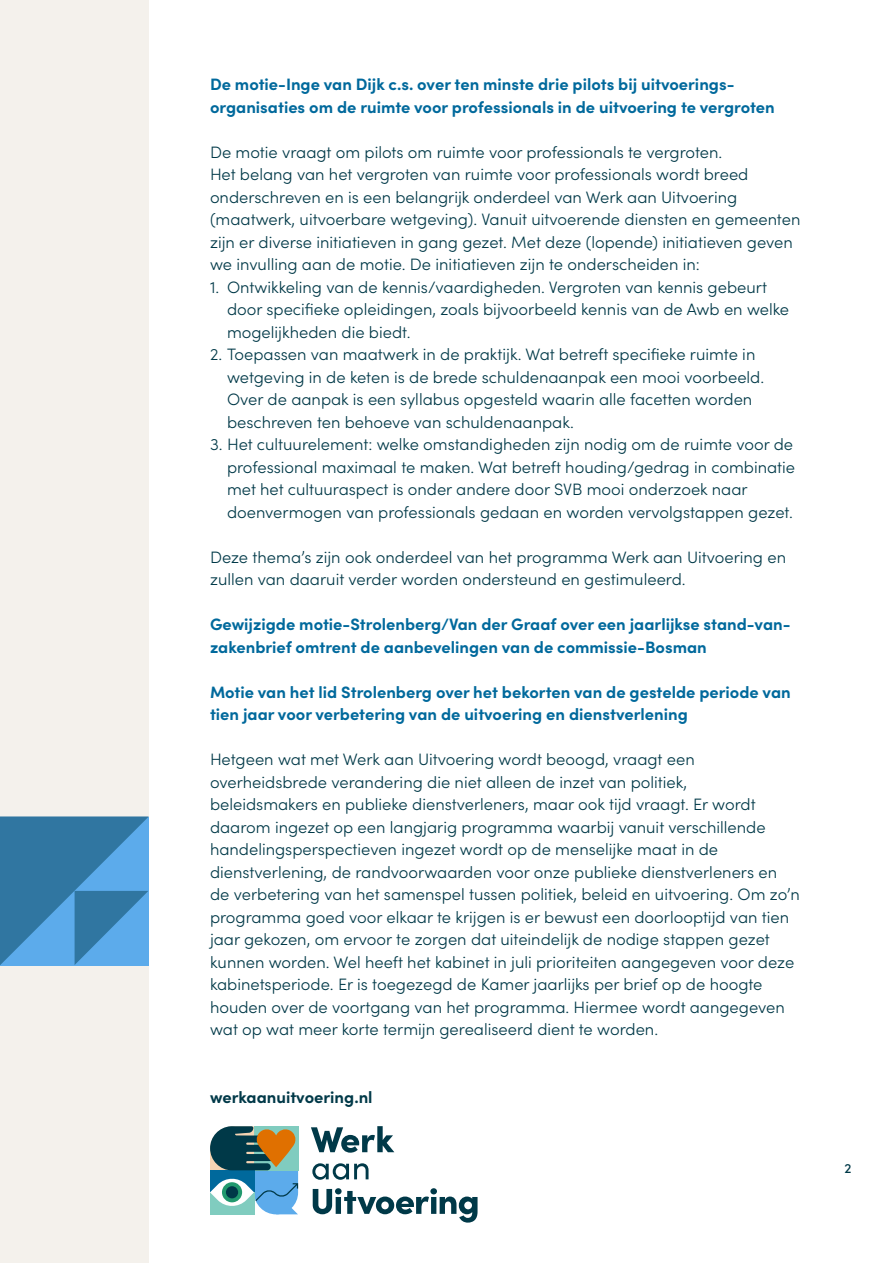
<style>
.page{position:relative;width:893px;height:1263px;background:#fff}
.page>*{position:absolute;margin:0;border:0;box-sizing:border-box;transform-origin:0 0}
.t1{font:300 16.5px/22.5px "Sofia Pro";color:#003948}
.t2{font:700 16.5px/22.5px "Sofia Pro";color:#00699c}
.t3{font:700 16.5px "Sofia Pro";color:#003948}
.t4{font:500 13.5px "Sofia Pro";color:#003948}
</style>
<div class="page">
<div style="left:0;top:0;width:149px;height:1263px;background:#f4f1ec"></div>
<svg style="left:0;top:816px;width:149px;height:149px;background:#418abc"></svg>
<svg style="left:311px;top:1126px;width:83px;height:27px"></svg>
<svg style="left:313px;top:1188px;width:165px;height:34px"></svg>
<svg style="left:312px;top:1163px;width:57px;height:17px"></svg>
<svg style="left:210px;top:1126px;width:88px;height:88px;background:#638e91"></svg>
<p class="t2" style="left:210px;top:72px;width:566px">De motie-Inge van Dijk c.s. over ten minste drie pilots bij uitvoerings&shy;organisaties om de ruimte voor professionals in de uitvoering te vergroten</p>
<p class="t1" style="left:210px;top:140px;width:592px">De motie vraagt om pilots om ruimte voor professionals te vergroten.<br>Het belang van het vergroten van ruimte voor professionals wordt breed onderschreven en is een belangrijk onderdeel van Werk aan Uitvoering (maatwerk, uitvoerbare wetgeving). Vanuit uitvoerende diensten en gemeenten zijn er diverse initiatieven in gang gezet. Met deze (lopende) initiatieven geven we invulling aan de motie. De initiatieven zijn te onderscheiden in:</p>
<p class="t1" style="left:227px;top:275px;width:564px;text-indent:-17px">1. Ontwikkeling van de kennis/vaardigheden. Vergroten van kennis gebeurt door specifieke opleidingen, zoals bijvoorbeeld kennis van de Awb en welke mogelijkheden die biedt.</p>
<p class="t1" style="left:227px;top:342px;width:539px;text-indent:-17px">2. Toepassen van maatwerk in de praktijk. Wat betreft specifieke ruimte in wetgeving in de keten is de brede schuldenaanpak een mooi voorbeeld.<br>Over de aanpak is een syllabus opgesteld waarin alle facetten worden beschreven ten behoeve van schuldenaanpak.</p>
<p class="t1" style="left:227px;top:432px;width:570px;text-indent:-17px">3. Het cultuurelement: welke omstandigheden zijn nodig om de ruimte voor de professional maximaal te maken. Wat betreft houding/gedrag in combinatie met het cultuuraspect is onder andere door SVB mooi onderzoek naar doenvermogen van professionals gedaan en worden vervolgstappen gezet.</p>
<p class="t1" style="left:210px;top:545px;width:578px">Deze thema’s zijn ook onderdeel van het programma Werk aan Uitvoering en zullen van daaruit verder worden ondersteund en gestimuleerd.</p>
<p class="t2" style="left:210px;top:612px;width:582px">Gewijzigde motie-Strolenberg/Van der Graaf over een jaarlijkse stand-van&shy;zakenbrief omtrent de aanbevelingen van de commissie-Bosman</p>
<p class="t2" style="left:210px;top:679px;width:582px">Motie van het lid Strolenberg over het bekorten van de gestelde periode van tien jaar voor verbetering van de uitvoering en dienstverlening</p>
<p class="t1" style="left:210px;top:747px;width:591px">Hetgeen wat met Werk aan Uitvoering wordt beoogd, vraagt een overheidsbrede verandering die niet alleen de inzet van politiek,<br>beleidsmakers en publieke dienstverleners, maar ook tijd vraagt. Er wordt daarom ingezet op een langjarig programma waarbij vanuit verschillende handelingsperspectieven ingezet wordt op de menselijke maat in de dienstverlening, de randvoorwaarden voor onze publieke dienstverleners en de verbetering van het samenspel tussen politiek, beleid en uitvoering. Om zo’n programma goed voor elkaar te krijgen is er bewust een doorlooptijd van tien jaar gekozen, om ervoor te zorgen dat uiteindelijk de nodige stappen gezet kunnen worden. Wel heeft het kabinet in juli prioriteiten aangegeven voor deze kabinetsperiode. Er is toegezegd de Kamer jaarlijks per brief op de hoogte houden over de voortgang van het programma. Hiermee wordt aangegeven wat op wat meer korte termijn gerealiseerd dient te worden.</p>
<p class="t3" style="left:210px;top:1084px;width:164px">werkaanuitvoering.nl</p>
<p class="t4" style="left:844px;top:1158px;width:9px">2</p>
</div>
